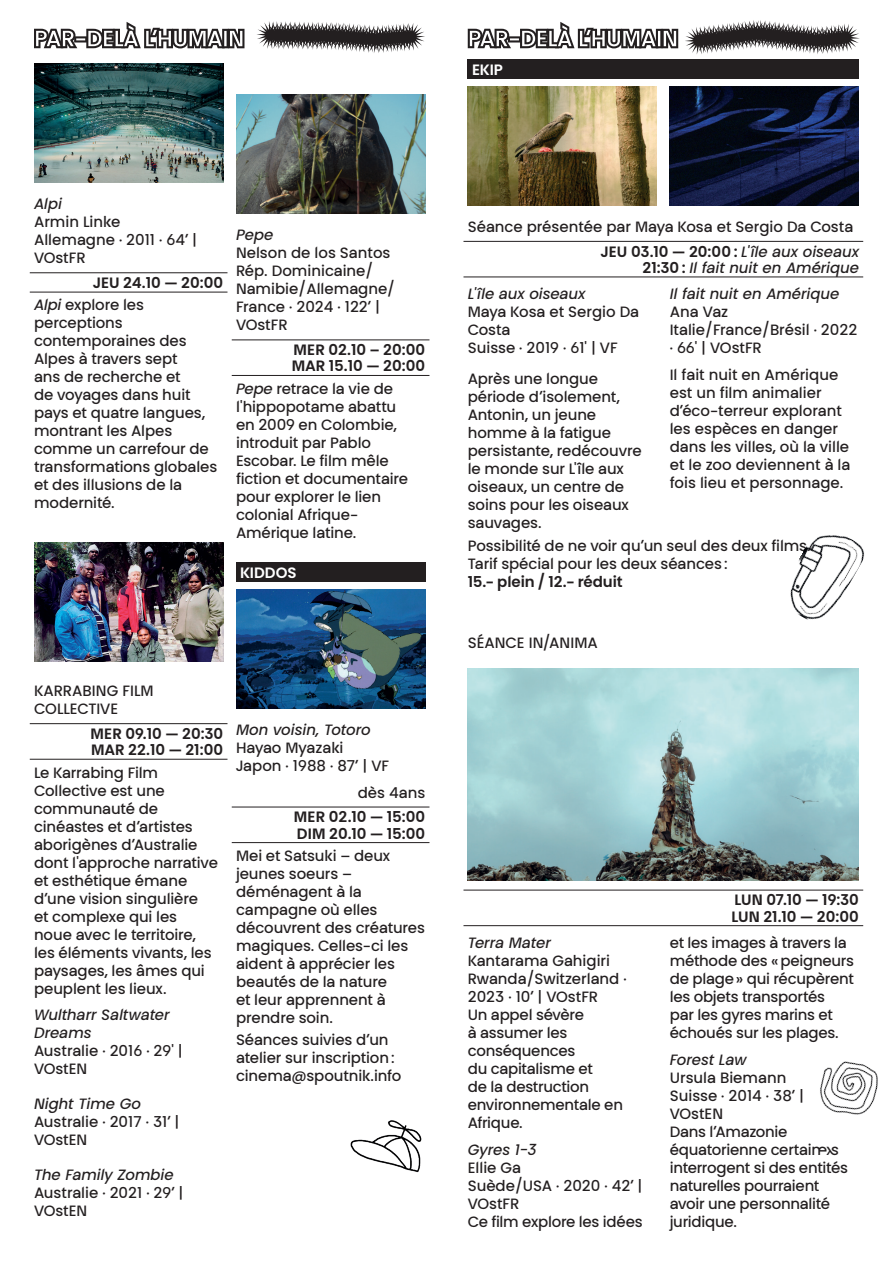
<style>
.page{position:relative;width:893px;height:1263px;background:#fff}
.page>*{position:absolute;margin:0;border:0;box-sizing:border-box;transform-origin:0 0}
.t1{font:15px/18px "BBB Poppins TN Text";letter-spacing:-.005em;color:#231f20}
.t2{font:italic 15px/18px "BBB Poppins TN Text";color:#231f20}
.t3{font:600 15px/16.2px "BBB Poppins TN Text";color:#231f20}
.t4{font:600 15px "BBB Poppins TN Text";color:#fff}
.s1{font-weight:400;font-style:italic}
.s2{font-weight:400}
.s3{font-style:italic}
.s4{font-weight:600}
.s5{font-weight:600;font-style:normal}
</style>
<div class="page">
<hr style="left:30px;top:292px;width:197px;height:1px;background:#231f20">
<hr style="left:30px;top:272px;width:197px;height:1px;background:#231f20">
<hr style="left:30px;top:759px;width:197px;height:1px;background:#231f20">
<hr style="left:30px;top:723px;width:197px;height:1px;background:#231f20">
<img style="left:34px;top:64px;width:189px;height:119px">
<img style="left:34px;top:542px;width:189px;height:119px">
<hr style="left:232px;top:375px;width:197px;height:1px;background:#231f20">
<hr style="left:232px;top:339px;width:197px;height:1px;background:#231f20">
<div style="left:236px;top:563px;width:189px;height:19px;background:#231f20"></div>
<hr style="left:232px;top:842px;width:197px;height:1px;background:#231f20">
<hr style="left:232px;top:807px;width:197px;height:1px;background:#231f20">
<img style="left:236px;top:95px;width:189px;height:119px">
<img style="left:236px;top:589px;width:189px;height:120px">
<div style="left:468px;top:60px;width:391px;height:19px;background:#231f20"></div>
<img style="left:468px;top:86px;width:189px;height:119px">
<img style="left:670px;top:86px;width:189px;height:119px">
<hr style="left:463px;top:277px;width:400px;height:1px;background:#231f20">
<hr style="left:463px;top:241px;width:400px;height:1px;background:#231f20">
<img style="left:468px;top:668px;width:391px;height:213px">
<hr style="left:463px;top:925px;width:400px;height:1px;background:#231f20">
<hr style="left:463px;top:890px;width:400px;height:1px;background:#231f20">
<svg style="left:468px;top:22px;width:210px;height:26px"></svg>
<svg style="left:34px;top:22px;width:210px;height:26px"></svg>
<svg style="left:685px;top:20px;width:175px;height:34px"></svg>
<svg style="left:257px;top:21px;width:168px;height:32px"></svg>
<img style="left:790px;top:535px;width:74px;height:85px">
<img style="left:350px;top:1120px;width:72px;height:53px">
<img style="left:820px;top:1061px;width:58px;height:54px">
<p class="t4" style="left:472px;top:60px;width:32px">EKIP</p>
<p class="t2" style="left:34px;top:195px;width:29px">Alpi</p>
<p class="t1" style="left:34px;top:213px;width:165px">Armin Linke<br>Allemagne · 2011 · 64’ |<br>VOstFR</p>
<p class="t3" style="left:34px;top:272px;width:191px;line-height:22.2px;text-indent:59px">JEU 24.10 — 20:00<br><span class="s1">Alpi</span> <span class="s2">explore les</span></p>
<p class="t1" style="left:34px;top:314px;width:185px">perceptions contemporaines des<br>Alpes à travers sept<br>ans de recherche et<br>de voyages dans huit pays et quatre langues, montrant les Alpes comme un carrefour de transformations globales et des illusions de la modernité.</p>
<p class="t2" style="left:236px;top:226px;width:39px">Pepe</p>
<p class="t1" style="left:236px;top:244px;width:161px">Nelson de los Santos<br>Rép. Dominicaine/<br>Namibie/Allemagne/<br>France · 2024 · 122’ |<br>VOstFR</p>
<p class="t3" style="left:292px;top:342px;width:135px">MER 02.10 – 20:00<br>MAR 15.10 — 20:00</p>
<p class="t1" style="left:236px;top:379px;width:174px"><span class="s3">Pepe</span> retrace la vie de l'hippopotame abattu en 2009 en Colombie, introduit par Pablo<br>Escobar. Le film mêle fiction et documentaire pour explorer le lien colonial Afrique-<br>Amérique latine.</p>
<p class="t4" style="left:240px;top:563px;width:58px">KIDDOS</p>
<p class="t1" style="left:34px;top:682px;width:121px">KARRABING FILM<br>COLLECTIVE</p>
<p class="t3" style="left:91px;top:725px;width:134px">MER 09.10 — 20:30<br>MAR 22.10 — 21:00</p>
<p class="t1" style="left:34px;top:763px;width:185px">Le Karrabing Film<br>Collective est une communauté de cinéastes et d’artistes aborigènes d’Australie dont l'approche narrative et esthétique émane d’une vision singulière<br>et complexe qui les noue avec le territoire, les éléments vivants, les paysages, les âmes qui peuplent les lieux.</p>
<p class="t2" style="left:34px;top:1005px;width:137px">Wultharr Saltwater<br>Dreams</p>
<p class="t1" style="left:34px;top:1042px;width:150px">Australie · 2016 · 29' |<br>VOstEN</p>
<p class="t2" style="left:34px;top:1094px;width:109px">Night Time Go</p>
<p class="t1" style="left:34px;top:1113px;width:147px">Australie · 2017 · 31’ |<br>VOstEN</p>
<p class="t2" style="left:34px;top:1165px;width:141px">The Family Zombie</p>
<p class="t1" style="left:34px;top:1184px;width:151px">Australie · 2021 · 29’ |<br>VOstEN</p>
<p class="t2" style="left:236px;top:720px;width:136px">Mon voisin, Totoro</p>
<p class="t1" style="left:236px;top:739px;width:155px">Hayao Myazaki<br>Japon · 1988 · 87’ | VF</p>
<p class="t1" style="left:358px;top:783px;width:69px">dès 4ans</p>
<p class="t3" style="left:294px;top:809px;width:133px">MER 02.10 — 15:00<br>DIM 20.10 — 15:00</p>
<p class="t1" style="left:236px;top:846px;width:191px">Mei et Satsuki – deux jeunes soeurs – déménagent à la campagne où elles découvrent des créatures magiques. Celles-ci les aident à apprécier les beautés de la nature<br>et leur apprennent à prendre soin.</p>
<p class="t1" style="left:236px;top:1031px;width:167px">Séances suivies d’un atelier sur inscription : cinema@spoutnik.info</p>
<p class="t1" style="left:601px;top:214px;width:259px;line-height:24.8px;text-indent:-133px">Séance présentée par Maya Kosa et Sergio Da Costa<br><span class="s4">JEU 03.10 — 20:00 :</span> <span class="s3">L'île aux oiseaux</span></p>
<p class="t2" style="left:643px;top:258px;width:218px"><span class="s5">21:30 :</span> Il fait nuit en Amérique</p>
<p class="t2" style="left:468px;top:285px;width:119px">L'île aux oiseaux</p>
<p class="t1" style="left:468px;top:303px;width:173px">Maya Kosa et Sergio Da<br>Costa<br>Suisse · 2019 · 61' | VF</p>
<p class="t1" style="left:468px;top:370px;width:175px">Après une longue période d’isolement,<br>Antonin, un jeune homme à la fatigue persistante, redécouvre le monde sur L'île aux oiseaux, un centre de soins pour les oiseaux sauvages.</p>
<p class="t2" style="left:670px;top:285px;width:171px">Il fait nuit en Amérique</p>
<p class="t1" style="left:670px;top:303px;width:189px">Ana Vaz<br>Italie/France/Brésil · 2022 · 66' | VOstFR</p>
<p class="t1" style="left:670px;top:366px;width:182px">Il fait nuit en Amérique est un film animalier d’éco-terreur explorant les espèces en danger dans les villes, où la ville et le zoo deviennent à la fois lieu et personnage.</p>
<p class="t1" style="left:468px;top:536px;width:344px">Possibilité de ne voir qu’un seul des deux films.<br>Tarif spécial pour les deux séances :</p>
<p class="t3" style="left:468px;top:573px;width:156px">15.- plein / 12.- réduit</p>
<p class="t1" style="left:468px;top:634px;width:132px">SÉANCE IN/ANIMA</p>
<p class="t2" style="left:468px;top:933px;width:85px">Terra Mater</p>
<p class="t1" style="left:468px;top:952px;width:160px">Kantarama Gahigiri<br>Rwanda/Switzerland ·<br>2023 · 10’ | VOstFR<br>Un appel sévère<br>à assumer les conséquences<br>du capitalisme et<br>de la destruction environnementale en<br>Afrique.</p>
<p class="t2" style="left:468px;top:1140px;width:70px">Gyres 1-3</p>
<p class="t1" style="left:468px;top:1158px;width:176px">Ellie Ga<br>Suède/USA · 2020 · 42’ |<br>VOstFR<br>Ce film explore les idées</p>
<p class="t3" style="left:731px;top:892px;width:129px">LUN 07.10 — 19:30<br>LUN 21.10 — 20:00</p>
<p class="t1" style="left:670px;top:934px;width:186px">et les images à travers la méthode des « peigneurs de plage » qui récupèrent les objets transportés<br>par les gyres marins et échoués sur les plages.</p>
<p class="t2" style="left:670px;top:1050px;width:78px">Forest Law</p>
<p class="t1" style="left:670px;top:1068px;width:180px">Ursula Biemann<br>Suisse · 2014 · 38’ |<br>VOstEN<br>Dans l’Amazonie équatorienne certai interrogent si des entités naturelles pourraient avoir une personnalité juridique.</p>
</div>
